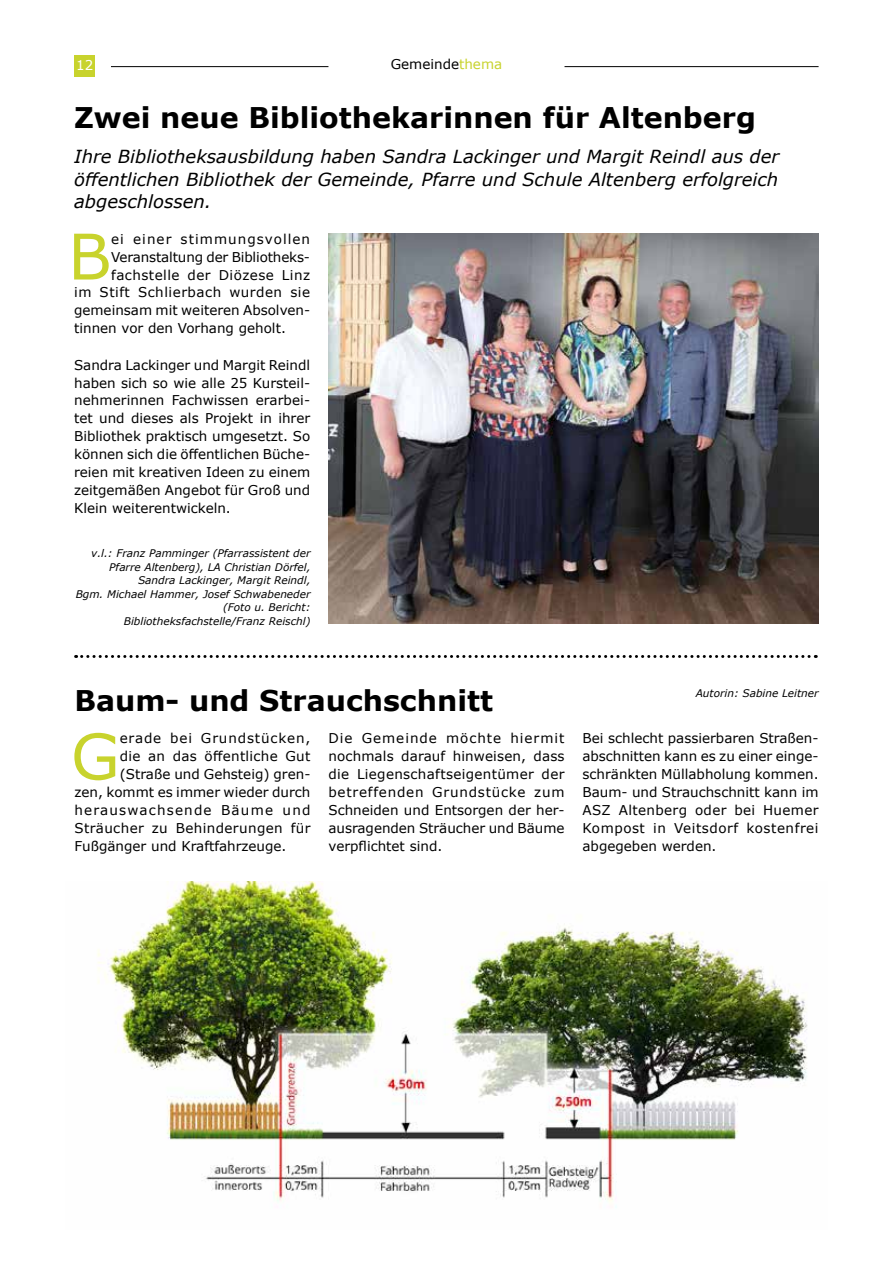
<style>
.page{position:relative;width:893px;height:1263px;background:#fff}
.page>*{position:absolute;margin:0;border:0;box-sizing:border-box;transform-origin:0 0}
.t1{font:63px "Verdana";color:#c8d32d}
.t2{font:700 28.5px "Verdana";color:#000}
.t3{font:italic 18px/22.5px "Verdana";color:#000;text-align:justify}
.t4{font:13.5px/18px "Verdana";color:#000;text-align:justify}
.t5{font:13.5px "Verdana";letter-spacing:.035em;color:#000}
.t6{font:13.5px "Verdana";letter-spacing:.03em;color:#000}
.t7{font:13.5px "Verdana";letter-spacing:.09em;color:#000}
.t8{font:13.5px "Verdana";letter-spacing:.02em;color:#000}
.t9{font:13.5px "Verdana";letter-spacing:.075em;color:#000}
.t10{font:13.5px "Verdana";letter-spacing:.065em;color:#000}
.t11{font:13.5px "Verdana";color:#fff}
.t12{font:italic 10.5px/13.5px "Verdana";color:#000;text-align:right}
.s1{color:#c8d32d}
</style>
<div class="page">
<div style="left:74px;top:56px;width:21px;height:21px;background:#c8d32d"></div>
<hr style="left:111px;top:66px;width:217px;height:1px;background:#000">
<hr style="left:564px;top:66px;width:255px;height:1px;background:#000">
<img style="left:97px;top:882px;width:711px;height:326px">
<img style="left:328px;top:233px;width:490px;height:391px">
<svg style="left:76px;top:655px;width:740px;height:3px"></svg>
<p class="t11" style="left:76px;top:56px;width:19px">12</p>
<p class="t4" style="left:391px;top:55px;width:113px">Gemeinde<span class="s1">thema</span></p>
<h2 class="t2" style="left:74px;top:98px;width:683px">Zwei neue Bibliothekarinnen für Altenberg</h2>
<h3 class="t3" style="left:74px;top:145px;width:707px">Ihre Bibliotheksausbildung haben Sandra Lackinger und Margit Reindl aus der öffentlichen Bibliothek der Gemeinde, Pfarre und Schule Altenberg erfolgreich abgeschlossen.</h3>
<h1 class="t1" style="left:68px;top:213px;width:45px">B</h1>
<p class="t9" style="left:111px;top:229px;width:200px">ei einer stimmungsvollen</p>
<p class="t4" style="left:111px;top:247px;width:200px">Veranstaltung der Bibliotheks-</p>
<p class="t5" style="left:111px;top:265px;width:201px">fachstelle der Diözese Linz</p>
<p class="t5" style="left:74px;top:283px;width:237px">im Stift Schlierbach wurden sie</p>
<p class="t4" style="left:74px;top:301px;width:238px">gemeinsam mit weiteren Absolven-</p>
<p class="t4" style="left:74px;top:319px;width:213px">tinnen vor den Vorhang geholt.</p>
<p class="t4" style="left:74px;top:355px;width:238px">Sandra Lackinger und Margit Reindl haben sich so wie alle 25 Kursteil&shy;nehmerinnen Fachwissen erarbei&shy;tet und dieses als Projekt in ihrer Bibliothek praktisch umgesetzt. So können sich die öffentlichen Büche&shy;reien mit kreativen Ideen zu einem zeitgemäßen Angebot für Groß und Klein weiterentwickeln.</p>
<p class="t12" style="left:76px;top:547px;width:236px">v.l.: Franz Pamminger (Pfarrassistent der Pfarre Altenberg), LA Christian Dörfel, Sandra Lackinger, Margit Reindl,<br>Bgm. Michael Hammer, Josef Schwabeneder (Foto u. Bericht:<br>Bibliotheksfachstelle/Franz Reischl)</p>
<h2 class="t2" style="left:74px;top:680px;width:420px">Baum- und Strauchschnitt</h2>
<p class="t4" style="left:328px;top:729px;width:238px">Die Gemeinde möchte hiermit nochmals darauf hinweisen, dass die Liegenschaftseigentümer der betreffenden Grundstücke zum Schneiden und Entsorgen der her&shy;ausragenden Sträucher und Bäume verpflichtet sind.</p>
<p class="t4" style="left:582px;top:729px;width:238px">Bei schlecht passierbaren Straßen&shy;abschnitten kann es zu einer einge&shy;schränkten Müllabholung kommen.<br>Baum- und Strauchschnitt kann im ASZ Altenberg oder bei Huemer Kompost in Veitsdorf kostenfrei abgegeben werden.</p>
<p class="t12" style="left:696px;top:686px;width:124px">Autorin: Sabine Leitner</p>
<h1 class="t1" style="left:71px;top:713px;width:50px">G</h1>
<p class="t10" style="left:120px;top:729px;width:192px">erade bei Grundstücken,</p>
<p class="t8" style="left:120px;top:747px;width:192px">die an das öffentliche Gut</p>
<p class="t4" style="left:120px;top:765px;width:192px">(Straße und Gehsteig) gren-</p>
<p class="t4" style="left:74px;top:783px;width:238px">zen, kommt es immer wieder durch</p>
<p class="t7" style="left:74px;top:801px;width:238px">herauswachsende Bäume und</p>
<p class="t6" style="left:74px;top:819px;width:238px">Sträucher zu Behinderungen für</p>
<p class="t4" style="left:74px;top:837px;width:214px">Fußgänger und Kraftfahrzeuge.</p>
</div>
